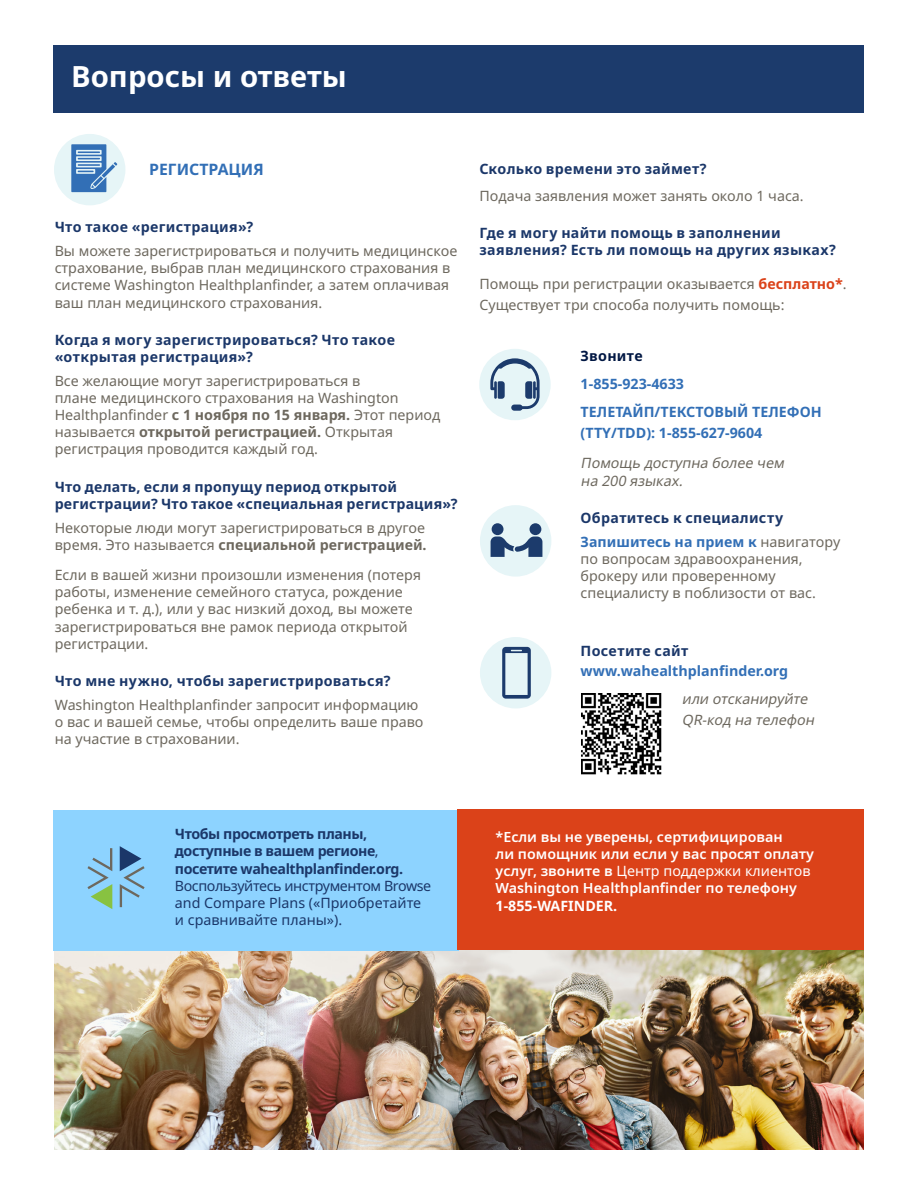
<style>
.page{position:relative;width:918px;height:1188px;background:#fff}
.page>*{position:absolute;margin:0;border:0;box-sizing:border-box;transform-origin:0 0}
.t1{font:700 29.25px "Noto Sans";color:#fff}
.t2{font:700 15.75px "Noto Sans";color:#326fb6}
.t3{font:14.25px/17.1px "Noto Sans";color:#6d685e}
.t4{font:700 14.25px/17.1px "Noto Sans";letter-spacing:.02em;color:#1b3769}
.t5{font:14.25px/17.1px "Noto Sans";color:#1b3769}
.t6{font:600 14.25px/17.1px "Noto Sans";color:#fff}
.t7{font:700 14.25px/21px "Noto Sans";color:#326fb6}
.t8{font:italic 14.25px/17.1px "Noto Sans";color:#6d685e}
.t9{font:700 14.25px "Noto Sans";letter-spacing:.02em;color:#001743}
.s1{font-weight:700}
.s2{font-weight:700;color:#db4219}
.s3{font-weight:700;color:#326fb6}
.s4{font-weight:400}
</style>
<div class="page">
<div style="left:53px;top:45px;width:811px;height:67px;background:#1c3b6c"></div>
<div style="left:479px;top:349px;width:72px;height:71px;background:#e6f5f7;border-radius:50%"></div>
<svg style="left:490px;top:358px;width:50px;height:53px"></svg>
<div style="left:480px;top:505px;width:71px;height:72px;background:#e6f5f7;border-radius:50%"></div>
<div style="left:492px;top:523px;width:12px;height:12px;background:#1c3b6c;border-radius:50%"></div>
<div style="left:530px;top:523px;width:11px;height:12px;background:#1c3b6c;border-radius:50%"></div>
<svg style="left:491px;top:537px;width:51px;height:20px"></svg>
<div style="left:480px;top:637px;width:71px;height:71px;background:#e6f5f7;border-radius:50%"></div>
<svg style="left:502px;top:647px;width:29px;height:52px"></svg>
<div style="left:54px;top:134px;width:71px;height:71px;background:#e6f5f7;border-radius:50%"></div>
<svg style="left:71px;top:144px;width:46px;height:48px"></svg>
<img style="left:54px;top:950px;width:810px;height:199px">
<div style="left:53px;top:811px;width:406px;height:140px;background:#8dd3ff"></div>
<div style="left:458px;top:810px;width:406px;height:140px;background:#db4219"></div>
<img style="left:581px;top:694px;width:81px;height:81px">
<svg style="left:87px;top:848px;width:25px;height:61px"></svg>
<svg style="left:120px;top:846px;width:25px;height:61px"></svg>
<p class="t1" style="left:71px;top:56px;width:277px">Вопросы и ответы</p>
<p class="t2" style="left:149px;top:158px;width:116px">РЕГИСТРАЦИЯ</p>
<p class="t4" style="left:55px;top:219px;width:200px">Что такое «регистрация»?</p>
<p class="t3" style="left:55px;top:243px;width:404px">Вы можете зарегистрироваться и получить медицинское страхование, выбрав план медицинского страхования в системе Washington Healthplanfinder, а затем оплачивая ваш план медицинского страхования.</p>
<p class="t4" style="left:55px;top:332px;width:342px">Когда я могу зарегистрироваться? Что такое «открытая регистрация»?</p>
<p class="t3" style="left:55px;top:372px;width:387px">Все желающие могут зарегистрироваться в<br>плане медицинского страхования на Washington Healthplanfinder <span class="s1">с 1 ноября по 15 января.</span> Этот период называется <span class="s1">открытой регистрацией.</span> Открытая регистрация проводится каждый год.</p>
<p class="t4" style="left:55px;top:478px;width:404px">Что делать, если я пропущу период открытой регистрации? Что такое «специальная регистрация»?</p>
<p class="t3" style="left:55px;top:519px;width:374px">Некоторые люди могут зарегистрироваться в другое время. Это называется <span class="s1">специальной регистрацией.</span></p>
<p class="t3" style="left:55px;top:567px;width:368px">Если в вашей жизни произошли изменения (потеря работы, изменение семейного статуса, рождение ребенка и т. д.), или у вас низкий доход, вы можете зарегистрироваться вне рамок периода открытой регистрации.</p>
<p class="t4" style="left:55px;top:673px;width:337px">Что мне нужно, чтобы зарегистрироваться?</p>
<p class="t3" style="left:55px;top:696px;width:370px">Washington Healthplanfinder запросит информацию о вас и вашей семье, чтобы определить ваше право на участие в страховании.</p>
<p class="t4" style="left:479px;top:160px;width:229px">Сколько времени это займет?</p>
<p class="t3" style="left:479px;top:187px;width:326px">Подача заявления может занять около 1 часа.</p>
<p class="t4" style="left:479px;top:225px;width:358px">Где я могу найти помощь в заполнении заявления? Есть ли помощь на других языках?</p>
<p class="t3" style="left:479px;top:274px;width:369px;line-height:21px">Помощь при регистрации оказывается <span class="s2">бесплатно*</span>.<br>Существует три способа получить помощь:</p>
<p class="t9" style="left:581px;top:346px;width:64px">Звоните</p>
<p class="t7" style="left:581px;top:374px;width:105px">1-855-923-4633</p>
<p class="t7" style="left:581px;top:402px;width:243px">ТЕЛЕТАЙП/ТЕКСТОВЫЙ ТЕЛЕФОН (TTY/TDD): 1-855-627-9604</p>
<p class="t8" style="left:581px;top:455px;width:209px">Помощь доступнаболеечем на200 языках.</p>
<p class="t4" style="left:581px;top:510px;width:204px">Обратитесь к специалисту</p>
<p class="t3" style="left:581px;top:533px;width:261px"><span class="s3">Запишитесь на прием к</span> навигатору по вопросам здравоохранения, брокеру или проверенному специалисту в поблизости от вас.</p>
<p class="t4" style="left:581px;top:643px;width:109px">Посетите сайт</p>
<p class="t7" style="left:581px;top:661px;width:209px">www.wahealthplanfinder.org</p>
<p class="t8" style="left:682px;top:689px;width:138px;line-height:21px">или отсканируйте<br>QR-код нателефон</p>
<p class="t5" style="left:175px;top:826px;width:258px"><span class="s1">Чтобы просмотреть планы, доступные в вашем регионе</span>, <span class="s1">посетите wahealthplanfinder.org.<br></span>Воспользуйтесь инструментом Browse and Compare Plans («Приобретайте и сравнивайте планы»).</p>
<p class="t6" style="left:496px;top:829px;width:320px">*Если вы не уверены, сертифицирован<br>ли помощник или если у вас просят оплату услуг, звоните в <span class="s4">Центр поддержки клиентов </span>Washington Healthplanfinder по телефону <span class="s1">1-855-WAFINDER.</span></p>
</div>
